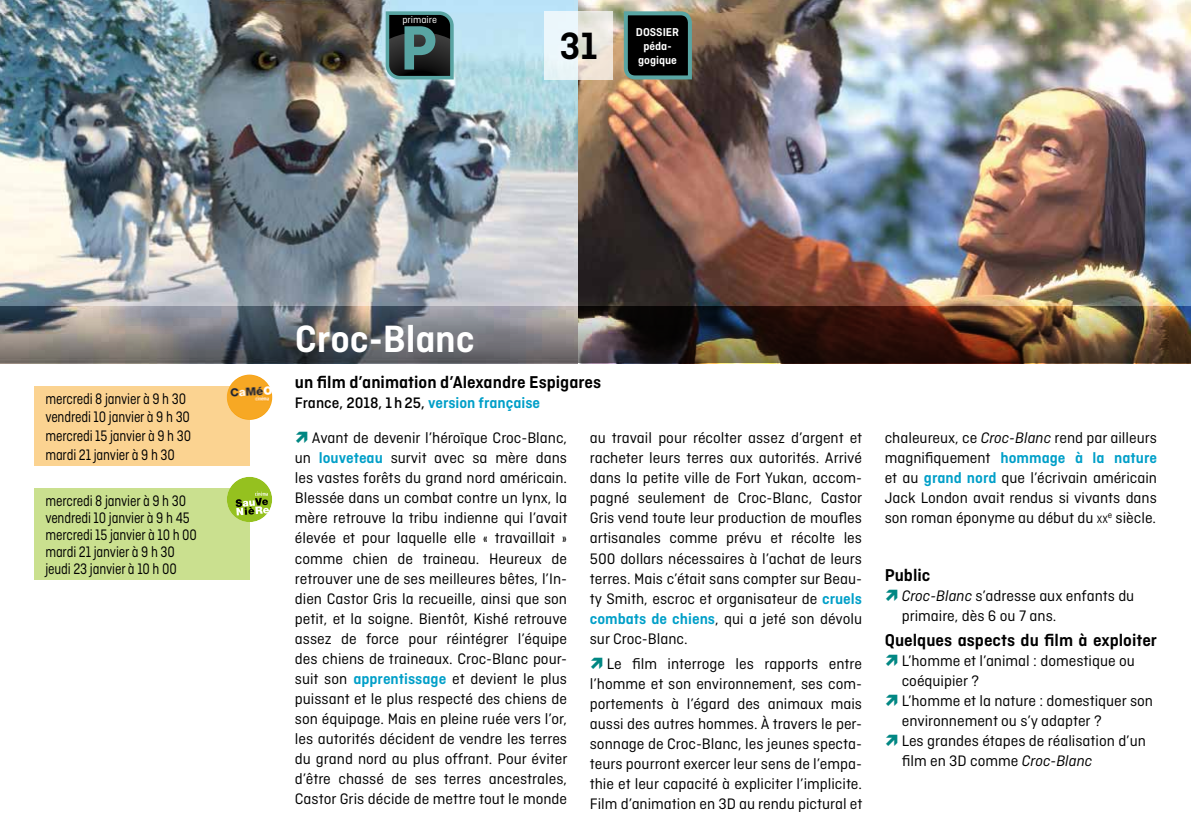
<style>
.page{position:relative;width:1191px;height:840px;background:#fff}
.page>*{position:absolute;margin:0;border:0;box-sizing:border-box;transform-origin:0 0}
.t1{font:600 40px "Ciutadella";letter-spacing:-.005em;color:#fff}
.t2{font:600 40px "Ciutadella";color:#000}
.t3{font:600 18px "Ciutadella";color:#000}
.t4{font:16px/20px "Ciutadella";color:#000;text-align:justify}
.t5{font:16px/17px "Ciutadella";color:#000;scale:.85 1}
.t6{font:500 16px "Ciutadella";color:#000}
.t7{font:600 12px/14px "Ciutadella";color:#fff;text-align:center}
.t8{font:10.4px "Ciutadella";color:#fff}
.s1{font-weight:600;color:#009fc8}
.s2{font-style:italic}
.s3{font-size:11.2px}
</style>
<div class="page">
<img style="left:0;top:0;width:1191px;height:306px">
<img style="left:0;top:306px;width:1191px;height:57px">
<div style="left:34px;top:488px;width:215px;height:91px;background:#cae08f"></div>
<div style="left:34px;top:386px;width:215px;height:79px;background:#fbd391"></div>
<svg style="left:544px;top:11px;width:68px;height:68px;background:#eaedea"></svg>
<svg style="left:622px;top:9px;width:72px;height:72px;background:#25302c"></svg>
<svg style="left:386px;top:11px;width:68px;height:68px;background:#324e4e"></svg>
<img style="left:227px;top:374px;width:45px;height:45px;border-radius:22px">
<div style="left:227px;top:476px;width:45px;height:46px;background:#95c11f;border-radius:50%"></div>
<svg style="left:236px;top:491px;width:33px;height:24px"></svg>
<p class="t8" style="left:402px;top:14px;width:36px">primaire</p>
<h1 class="t2" style="left:559px;top:23px;width:40px">31</h1>
<p class="t7" style="left:636px;top:25px;width:45px">DOSSIER péda&shy;gogique</p>
<p class="t5" style="left:45px;top:389px;width:173px;line-height:18.6px">mercredi 8 janvier à 9 h 30 vendredi 10 janvier à 9 h 30 mercredi 15 janvier à 9 h 30 mardi 21 janvier à 9 h 30</p>
<p class="t5" style="left:45px;top:491px;width:180px">mercredi 8 janvier à 9 h 30 vendredi 10 janvier à 9 h 45 mercredi 15 janvier à 10 h 00 mardi 21 janvier à 9 h 30 jeudi 23 janvier à 10 h 00</p>
<h1 class="t1" style="left:295px;top:316px;width:181px">Croc-Blanc</h1>
<p class="t3" style="left:295px;top:372px;width:308px">un film d’animation d’Alexandre Espigares</p>
<p class="t6" style="left:295px;top:393px;width:247px">France, 2018, 1h25, <span class="s1">version française</span></p>
<p class="t4" style="left:295px;top:428px;width:274px;text-indent:17px">Avant de devenir l’héroïque Croc-Blanc, un <span class="s1">louveteau</span> survit avec sa mère dans les vastes forêts du grand nord américain.<br>Blessée dans un combat contre un lynx, la mère retrouve la tribu indienne qui l’avait élevée et pour laquelle elle « travaillait » comme chien de traineau. Heureux de retrouver une de ses meilleures bêtes, l’In&shy;dien Castor Gris la recueille, ainsi que son petit, et la soigne. Bientôt, Kishé retrouve assez de force pour réintégrer l’équipe des chiens de traineaux. Croc-Blanc pour&shy;suit son <span class="s1">apprentissage</span> et devient le plus puissant et le plus respecté des chiens de son équipage. Mais en pleine ruée vers l’or, les autorités décident de vendre les terres du grand nord au plus offrant. Pour éviter d’être chassé de ses terres ancestrales, Castor Gris décide de mettre tout le monde</p>
<p class="t4" style="left:590px;top:428px;width:274px">au travail pour récolter assez d’argent et racheter leurs terres aux autorités. Arrivé dans la petite ville de Fort Yukan, accom&shy;pagné seulement de Croc-Blanc, Castor Gris vend toute leur production de moufles artisanales comme prévu et récolte les 500 dollars nécessaires à l’achat de leurs terres. Mais c’était sans compter sur Beau&shy;ty Smith, escroc et organisateur de <span class="s1">cruels combats de chiens</span>, qui a jeté son dévolu sur Croc-Blanc.</p>
<p class="t4" style="left:590px;top:653px;width:274px;text-indent:17px">Le film interroge les rapports entre l’homme et son environnement, ses com&shy;portements à l’égard des animaux mais aussi des autres hommes. À travers le per&shy;sonnage de Croc-Blanc, les jeunes specta&shy;teurs pourront exercer leur sens de l’empa&shy;thie et leur capacité à expliciter l’implicite.<br>Film d’animation en 3D au rendu pictural et</p>
<p class="t4" style="left:884px;top:428px;width:274px">chaleureux, ce <span class="s2">Croc-Blanc</span> rend par ailleurs magnifiquement <span class="s1">hommage à la nature </span>et au <span class="s1">grand nord</span> que l’écrivain américain Jack London avait rendus si vivants dans son roman éponyme au début du <span class="s3">xx</span><sup>e</sup> siècle.</p>
<p class="t3" style="left:884px;top:564px;width:47px">Public</p>
<p class="t4" style="left:901px;top:585px;width:234px"><span class="s2">Croc-Blanc</span> s’adresse aux enfants du primaire, dès 6 ou 7 ans.</p>
<p class="t3" style="left:884px;top:629px;width:274px">Quelques aspects du film à exploiter</p>
<p class="t4" style="left:901px;top:650px;width:253px;text-align:left">L’homme et l’animal : domestique ou coéquipier ?<br>L’homme et la nature : domestiquer son environnement ou s’y adapter ?<br>Les grandes étapes de réalisation d’un film en 3D comme <span class="s2">Croc-Blanc</span></p>
</div>
